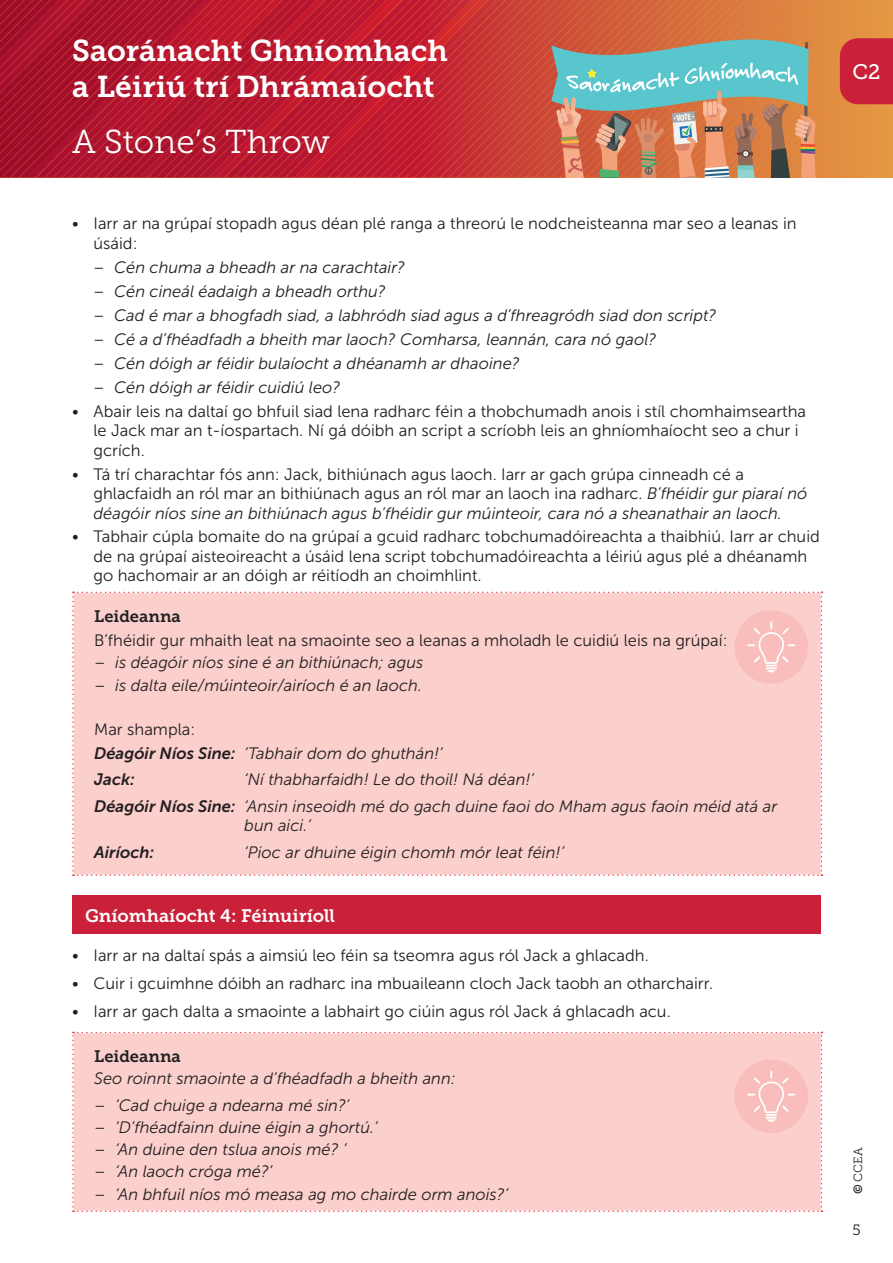
<style>
.page{position:relative;width:893px;height:1263px;background:#fff}
.page>*{position:absolute;margin:0;border:0;box-sizing:border-box;transform-origin:0 0}
.t1{font:33px "Museo Slab 300";color:#fff}
.t2{font:30px/36px "Museo Slab 700";color:#fff}
.Body_Text{font:21px "Museo Slab 500";color:#fff}
.Table-H1-Activity-ti{font:18px "Museo Slab 700";color:#fff}
.Highlighted-text-en{font:16.5px/19.5px "Museo Sans 300";color:#231f20}
.Highlighted-text-en-2{font:italic 16.5px/19.8px "Museo Sans 300";color:#231f20}
.Highlighted-text-en-3{font:16.5px "Museo Slab 700";color:#231f20}
.Highlighted-text-en-4{font:italic 16.5px "Museo Sans 700";color:#231f20}
.t3{font:15px "Museo Slab 300";color:#231f20}
.t4{font:12px "Museo Slab 300";color:#231f20}
.t5{font:700 condensed 9px "Myriad Pro";color:#fff}
.s1{font-style:normal}
.s2{font-style:italic}
.s3{font-family:"Museo Sans 700"}
</style>
<div class="page">
<img style="left:1px;top:0;width:9px;height:178px">
<img style="left:10px;top:0;width:8px;height:178px">
<img style="left:18px;top:0;width:10px;height:178px">
<img style="left:28px;top:0;width:7px;height:178px">
<img style="left:35px;top:0;width:9px;height:178px">
<img style="left:44px;top:0;width:9px;height:178px">
<img style="left:53px;top:0;width:8px;height:178px">
<img style="left:61px;top:0;width:9px;height:178px">
<img style="left:70px;top:0;width:8px;height:178px">
<img style="left:78px;top:0;width:9px;height:178px">
<img style="left:87px;top:0;width:9px;height:178px">
<img style="left:96px;top:0;width:8px;height:178px">
<img style="left:104px;top:0;width:9px;height:178px">
<img style="left:113px;top:0;width:8px;height:178px">
<img style="left:121px;top:0;width:9px;height:178px">
<img style="left:130px;top:0;width:9px;height:178px">
<img style="left:139px;top:0;width:8px;height:178px">
<img style="left:147px;top:0;width:9px;height:178px">
<img style="left:156px;top:0;width:8px;height:178px">
<img style="left:164px;top:0;width:9px;height:178px">
<img style="left:173px;top:0;width:17px;height:178px">
<img style="left:190px;top:0;width:9px;height:178px">
<img style="left:199px;top:0;width:9px;height:178px">
<img style="left:208px;top:0;width:8px;height:178px">
<img style="left:216px;top:0;width:9px;height:178px">
<img style="left:225px;top:0;width:8px;height:178px">
<img style="left:233px;top:0;width:9px;height:178px">
<img style="left:242px;top:0;width:8px;height:178px">
<img style="left:250px;top:0;width:9px;height:178px">
<img style="left:259px;top:0;width:8px;height:178px">
<img style="left:267px;top:0;width:9px;height:178px">
<img style="left:276px;top:0;width:9px;height:178px">
<img style="left:285px;top:0;width:9px;height:178px">
<img style="left:294px;top:0;width:8px;height:178px">
<img style="left:302px;top:0;width:8px;height:178px">
<img style="left:310px;top:0;width:9px;height:178px">
<img style="left:319px;top:0;width:9px;height:178px">
<img style="left:328px;top:0;width:8px;height:178px">
<img style="left:336px;top:0;width:9px;height:178px">
<img style="left:345px;top:0;width:8px;height:178px">
<img style="left:353px;top:0;width:9px;height:178px">
<img style="left:362px;top:0;width:9px;height:178px">
<img style="left:371px;top:0;width:8px;height:178px">
<img style="left:379px;top:0;width:9px;height:178px">
<img style="left:388px;top:0;width:8px;height:178px">
<img style="left:396px;top:0;width:9px;height:178px">
<img style="left:405px;top:0;width:8px;height:178px">
<img style="left:413px;top:0;width:9px;height:178px">
<img style="left:422px;top:0;width:9px;height:178px">
<img style="left:431px;top:0;width:8px;height:178px">
<img style="left:439px;top:0;width:9px;height:178px">
<img style="left:448px;top:0;width:17px;height:178px">
<img style="left:465px;top:0;width:9px;height:178px">
<img style="left:474px;top:0;width:8px;height:178px">
<img style="left:482px;top:0;width:9px;height:178px">
<img style="left:491px;top:0;width:9px;height:178px">
<img style="left:500px;top:0;width:8px;height:178px">
<img style="left:508px;top:0;width:9px;height:178px">
<img style="left:517px;top:0;width:8px;height:178px">
<img style="left:525px;top:0;width:9px;height:178px">
<img style="left:534px;top:0;width:8px;height:178px">
<img style="left:542px;top:0;width:9px;height:178px">
<img style="left:714px;top:0;width:179px;height:35px">
<img style="left:723px;top:8px;width:170px;height:27px">
<img style="left:732px;top:16px;width:161px;height:19px">
<img style="left:740px;top:25px;width:153px;height:10px">
<img style="left:749px;top:33px;width:144px;height:9px">
<img style="left:816px;top:76px;width:24px;height:9px">
<img style="left:816px;top:85px;width:24px;height:9px">
<img style="left:816px;top:94px;width:24px;height:84px">
<img style="left:817px;top:102px;width:76px;height:76px">
<img style="left:826px;top:111px;width:67px;height:67px">
<img style="left:835px;top:119px;width:58px;height:59px">
<img style="left:843px;top:128px;width:50px;height:50px">
<img style="left:852px;top:137px;width:41px;height:41px">
<img style="left:860px;top:145px;width:33px;height:33px">
<img style="left:869px;top:154px;width:24px;height:24px">
<img style="left:878px;top:162px;width:15px;height:16px">
<svg style="left:886px;top:171px;width:7px;height:7px"></svg>
<svg style="left:551px;top:35px;width:265px;height:143px;background:#a59983"></svg>
<div style="left:840px;top:38px;width:53px;height:66px;background:#ca203a"></div>
<div style="left:72px;top:896px;width:749px;height:38px;background:#ca203a"></div>
<div style="left:72px;top:592px;width:750px;height:284px;background:#facfcc"></div>
<div style="left:72px;top:1032px;width:750px;height:180px;background:#facfcc"></div>
<h2 class="t2" style="left:72px;top:33px;width:377px">Saoránacht Ghníomhach a Léiriú trí Dhrámaíocht</h2>
<h1 class="t1" style="left:72px;top:124px;width:259px">A Stone’s Throw</h1>
<p class="t5" style="left:676px;top:113px;width:16px;rotate:-6deg">VOTE</p>
<p class="Highlighted-text-en" style="left:94px;top:214px;width:705px;text-indent:-21px">• Iarr ar na grúpaí stopadh agus déan plé ranga a threorú le nodcheisteanna mar seo a leanas in úsáid:</p>
<p class="Highlighted-text-en-2" style="left:93px;top:257px;width:313px"><span class="s1">–</span> Cén chuma a bheadh ar na carachtair?</p>
<p class="Highlighted-text-en-2" style="left:93px;top:281px;width:294px"><span class="s1">–</span> Cén cineál éadaigh a bheadh orthu?</p>
<p class="Highlighted-text-en-2" style="left:93px;top:305px;width:625px"><span class="s1">–</span> Cad é mar a bhogfadh siad, a labhródh siad agus a d’fhreagródh siad don script?</p>
<p class="Highlighted-text-en-2" style="left:93px;top:329px;width:564px"><span class="s1">–</span> Cé a d’fhéadfadh a bheith mar laoch? Comharsa, leannán, cara nó gaol?</p>
<p class="Highlighted-text-en-2" style="left:93px;top:354px;width:428px"><span class="s1">–</span> Cén dóigh ar féidir bulaíocht a dhéanamh ar dhaoine?</p>
<p class="Highlighted-text-en-2" style="left:93px;top:378px;width:248px"><span class="s1">–</span> Cén dóigh ar féidir cuidiú leo?</p>
<p class="Highlighted-text-en" style="left:94px;top:401px;width:714px;text-indent:-21px">• Abair leis na daltaí go bhfuil siad lena radharc féin a thobchumadh anois i stíl chomhaimseartha le Jack mar an t-íospartach. Ní gá dóibh an script a scríobh leis an ghníomhaíocht seo a chur i gcrích.</p>
<p class="Highlighted-text-en" style="left:94px;top:464px;width:715px;text-indent:-21px">• Tá trí charachtar fós ann: Jack, bithiúnach agus laoch. Iarr ar gach grúpa cinneadh cé a ghlacfaidh an ról mar an bithiúnach agus an ról mar an laoch ina radharc. <span class="s2">B’fhéidir gur piaraí nó déagóir níos sine an bithiúnach agus b’fhéidir gur múinteoir, cara nó a sheanathair an laoch.</span></p>
<p class="Highlighted-text-en" style="left:94px;top:527px;width:728px;text-indent:-21px">• Tabhair cúpla bomaite do na grúpaí a gcuid radharc tobchumadóireachta a thaibhiú. Iarr ar chuid de na grúpaí aisteoireacht a úsáid lena script tobchumadóireachta a léiriú agus plé a dhéanamh go hachomair ar an dóigh ar réitíodh an choimhlint.</p>
<p class="Highlighted-text-en-3" style="left:94px;top:607px;width:88px">Leideanna</p>
<p class="Highlighted-text-en" style="left:94px;top:631px;width:635px">B’fhéidir gur mhaith leat na smaointe seo a leanas a mholadh le cuidiú leis na grúpaí:</p>
<p class="Highlighted-text-en-2" style="left:94px;top:653px;width:331px">– is déagóir níos sine é an bithiúnach; agus</p>
<p class="Highlighted-text-en-2" style="left:94px;top:675px;width:329px">– is dalta eile/múinteoir/airíoch é an laoch.</p>
<p class="Highlighted-text-en" style="left:94px;top:720px;width:102px">Mar shampla:</p>
<p class="Highlighted-text-en-2" style="left:94px;top:744px;width:350px"><span class="s3">Déagóir Níos Sine:</span> ‘Tabhair dom do ghuthán!’</p>
<p class="Highlighted-text-en-4" style="left:94px;top:770px;width:42px">Jack:</p>
<p class="Highlighted-text-en-2" style="left:244px;top:770px;width:291px">‘Ní thabharfaidh! Le do thoil! Ná déan!’</p>
<p class="Highlighted-text-en-2" style="left:244px;top:796px;width:534px;text-indent:-150px"><span class="s3">Déagóir Níos Sine:</span> ‘Ansin inseoidh mé do gach duine faoi do Mham agus faoin méid atá ar bun aici.’</p>
<p class="Highlighted-text-en-4" style="left:94px;top:843px;width:62px">Airíoch:</p>
<p class="Highlighted-text-en-2" style="left:244px;top:842px;width:321px">‘Pioc ar dhuine éigin chomh mór leat féin!’</p>
<p class="Table-H1-Activity-ti" style="left:85px;top:905px;width:252px">Gníomhaíocht 4: Féinuiríoll</p>
<p class="Highlighted-text-en" style="left:72px;top:945px;width:578px">• Iarr ar na daltaí spás a aimsiú leo féin sa tseomra agus ról Jack a ghlacadh.</p>
<p class="Highlighted-text-en" style="left:72px;top:974px;width:642px">• Cuir i gcuimhne dóibh an radharc ina mbuaileann cloch Jack taobh an otharchairr.</p>
<p class="Highlighted-text-en" style="left:72px;top:1002px;width:600px">• Iarr ar gach dalta a smaointe a labhairt go ciúin agus ról Jack á ghlacadh acu.</p>
<p class="Highlighted-text-en-3" style="left:94px;top:1047px;width:88px">Leideanna</p>
<p class="Highlighted-text-en-2" style="left:94px;top:1069px;width:363px">Seo roinnt smaointe a d’fhéadfadh a bheith ann:</p>
<p class="Highlighted-text-en-2" style="left:94px;top:1095px;width:257px"><span class="s1">–</span> ‘Cad chuige a ndearna mé sin?’</p>
<p class="Highlighted-text-en-2" style="left:94px;top:1117px;width:285px"><span class="s1">–</span> ‘D’fhéadfainn duine éigin a ghortú.’</p>
<p class="Highlighted-text-en-2" style="left:94px;top:1140px;width:254px"><span class="s1">–</span> ‘An duine den tslua anois mé? ’</p>
<p class="Highlighted-text-en-2" style="left:94px;top:1162px;width:180px"><span class="s1">–</span> ‘An laoch cróga mé?’</p>
<p class="Highlighted-text-en-2" style="left:94px;top:1184px;width:415px"><span class="s1">–</span> ‘An bhfuil níos mó measa ag mo chairde orm anois?’</p>
<p class="Body_Text" style="left:852px;top:60px;width:29px">C2</p>
<p class="t4" style="left:851px;top:1194px;width:49px;rotate:-90deg"><span class="s3">©</span> CCEA</p>
<p class="t3" style="left:852px;top:1222px;width:10px">5</p>
</div>
